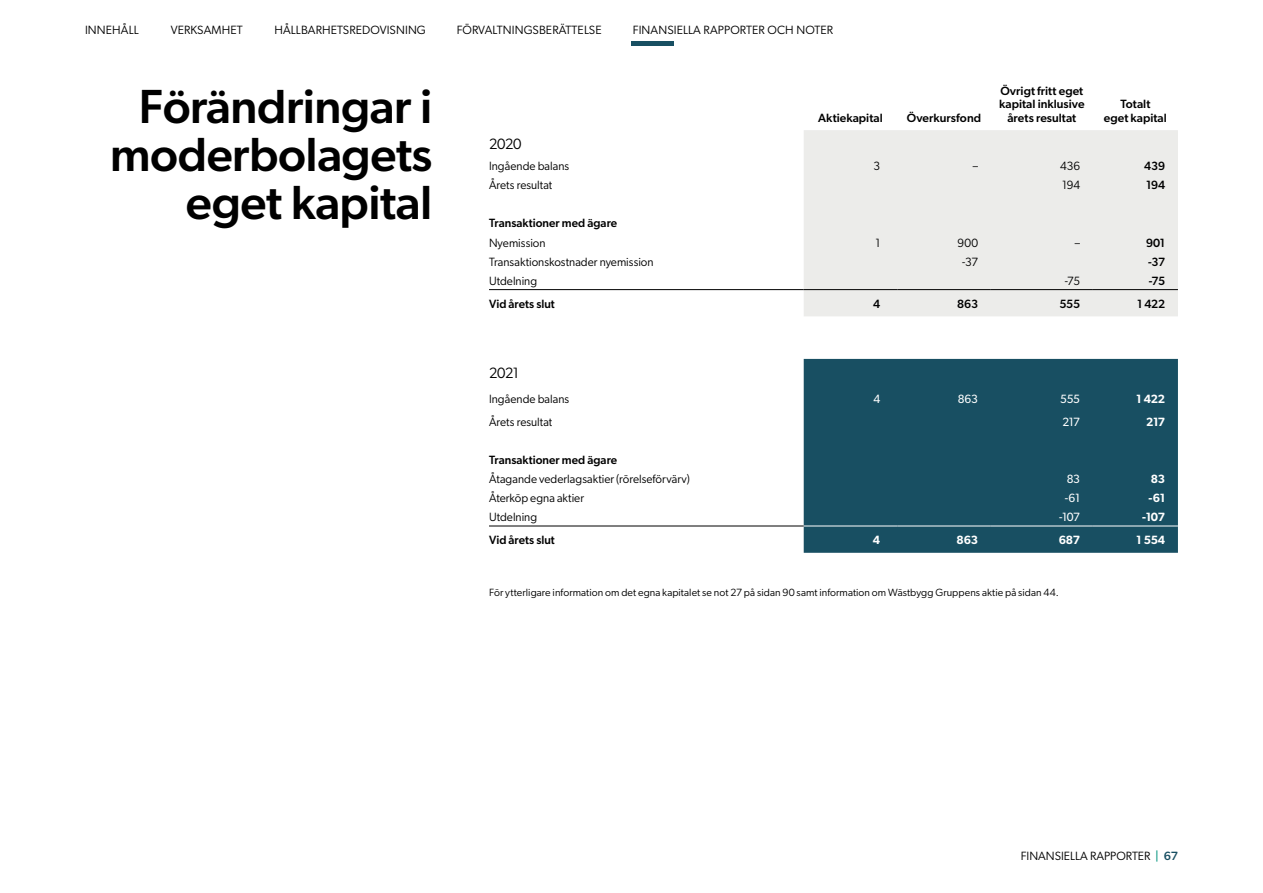
<style>
.page{position:relative;width:1263px;height:893px;background:#fff}
.page>*{position:absolute;margin:0;border:0;box-sizing:border-box;transform-origin:0 0}
.t1{font:500 48px/48px "Gibson";letter-spacing:-.01em;color:#000;text-align:right}
.t2{font:15px "Gibson";letter-spacing:-.02em;color:#000}
.t3{font:12px "Gibson";letter-spacing:.005em;color:#000}
.t4{font:500 12px/13.5px "Gibson";letter-spacing:.005em;color:#000;text-align:center}
.t5{font:600 12px "Gibson";letter-spacing:-.02em;color:#fff}
.t6{font:12px "Gibson";letter-spacing:-.02em;color:#fff}
.t7{font:10.5px "Gibson";letter-spacing:.005em;color:#000}
.s1{font-weight:500;color:#1b9e8a}
.s2{font-weight:500;color:#184f62}
</style>
<div class="page">
<div style="left:804px;top:130px;width:374px;height:186px;background:#ececea"></div>
<div style="left:804px;top:359px;width:374px;height:194px;background:#184f62"></div>
<hr style="left:489px;top:289px;width:315px;height:1px;background:#000">
<hr style="left:804px;top:289px;width:93px;height:1px;background:#000">
<hr style="left:897px;top:289px;width:94px;height:1px;background:#000">
<hr style="left:991px;top:289px;width:102px;height:1px;background:#000">
<hr style="left:1093px;top:289px;width:85px;height:1px;background:#000">
<hr style="left:489px;top:526px;width:315px;height:1px;background:#000">
<hr style="left:804px;top:526px;width:93px;height:1px;background:#fff">
<hr style="left:897px;top:526px;width:94px;height:1px;background:#fff">
<hr style="left:991px;top:526px;width:102px;height:1px;background:#fff">
<hr style="left:1093px;top:526px;width:85px;height:1px;background:#fff">
<hr style="left:631px;top:41px;width:43px;height:4px;background:#184f62">
<p class="t3" style="left:85px;top:23px;width:55px">INNEHÅLL</p>
<p class="t3" style="left:171px;top:23px;width:73px">VERKSAMHET</p>
<p class="t3" style="left:274px;top:23px;width:153px">HÅLLBARHETSREDOVISNING</p>
<p class="t3" style="left:457px;top:23px;width:146px">FÖRVALTNINGSBERÄTTELSE</p>
<p class="t3" style="left:633px;top:23px;width:202px">FINANSIELLA RAPPORTER OCH NOTER</p>
<h1 class="t1" style="left:110px;top:82px;width:324px">Förändringar i moderbolagets eget kapital</h1>
<p class="t4" style="left:818px;top:111px;width:66px">Aktiekapital</p>
<p class="t4" style="left:907px;top:111px;width:76px">Överkursfond</p>
<p class="t4" style="left:999px;top:84px;width:87px">Övrigt fritt eget kapital inklusive årets resultat</p>
<p class="t4" style="left:1104px;top:97px;width:65px">Totalt<br>eget kapital</p>
<p class="t2" style="left:489px;top:135px;width:34px">2020</p>
<p class="t3" style="left:489px;top:159px;width:82px">Ingående balans</p>
<p class="t3" style="left:873px;top:159px;width:8px">3</p>
<p class="t3" style="left:973px;top:159px;width:7px">–</p>
<p class="t3" style="left:1060px;top:159px;width:21px">436</p>
<p class="t4" style="left:1144px;top:159px;width:22px">439</p>
<p class="t3" style="left:489px;top:178px;width:65px">Årets resultat</p>
<p class="t3" style="left:1062px;top:178px;width:19px">194</p>
<p class="t4" style="left:1146px;top:178px;width:21px">194</p>
<p class="t4" style="left:489px;top:216px;width:130px">Transaktioner med ägare</p>
<p class="t3" style="left:489px;top:235px;width:58px">Nyemission</p>
<p class="t3" style="left:875px;top:235px;width:6px">1</p>
<p class="t3" style="left:957px;top:235px;width:22px">900</p>
<p class="t3" style="left:1075px;top:235px;width:7px">–</p>
<p class="t4" style="left:1146px;top:235px;width:21px">901</p>
<p class="t3" style="left:489px;top:254px;width:166px">Transaktionskostnader nyemission</p>
<p class="t3" style="left:962px;top:254px;width:17px">-37</p>
<p class="t4" style="left:1148px;top:255px;width:18px">-37</p>
<p class="t3" style="left:489px;top:273px;width:50px">Utdelning</p>
<p class="t3" style="left:1065px;top:273px;width:17px">-75</p>
<p class="t4" style="left:1149px;top:274px;width:18px">-75</p>
<p class="t4" style="left:489px;top:297px;width:67px">Vid årets slut</p>
<p class="t4" style="left:873px;top:297px;width:9px">4</p>
<p class="t4" style="left:957px;top:297px;width:22px">863</p>
<p class="t4" style="left:1059px;top:297px;width:22px">555</p>
<p class="t4" style="left:1137px;top:297px;width:30px">1 422</p>
<p class="t2" style="left:489px;top:363px;width:31px">2021</p>
<p class="t3" style="left:489px;top:391px;width:82px">Ingående balans</p>
<p class="t6" style="left:873px;top:391px;width:8px">4</p>
<p class="t6" style="left:958px;top:391px;width:22px">863</p>
<p class="t6" style="left:1060px;top:391px;width:22px">555</p>
<p class="t5" style="left:1136px;top:391px;width:31px">1 422</p>
<p class="t3" style="left:489px;top:414px;width:65px">Årets resultat</p>
<p class="t6" style="left:1062px;top:414px;width:19px">217</p>
<p class="t5" style="left:1146px;top:414px;width:20px">217</p>
<p class="t4" style="left:489px;top:453px;width:130px">Transaktioner med ägare</p>
<p class="t3" style="left:489px;top:472px;width:202px">Åtagande vederlagsaktier (rörelseförvärv)</p>
<p class="t6" style="left:1067px;top:472px;width:15px">83</p>
<p class="t5" style="left:1151px;top:472px;width:16px">83</p>
<p class="t3" style="left:489px;top:491px;width:97px">Återköp egna aktier</p>
<p class="t6" style="left:1065px;top:491px;width:17px">-61</p>
<p class="t5" style="left:1148px;top:491px;width:18px">-61</p>
<p class="t3" style="left:489px;top:510px;width:50px">Utdelning</p>
<p class="t6" style="left:1059px;top:510px;width:23px">-107</p>
<p class="t5" style="left:1142px;top:510px;width:24px">-107</p>
<p class="t4" style="left:489px;top:533px;width:67px">Vid årets slut</p>
<p class="t5" style="left:873px;top:533px;width:9px">4</p>
<p class="t5" style="left:956px;top:533px;width:23px">863</p>
<p class="t5" style="left:1059px;top:533px;width:23px">687</p>
<p class="t5" style="left:1136px;top:533px;width:31px">1 554</p>
<p class="t7" style="left:489px;top:586px;width:571px">För ytterligare information om det egna kapitalet se not 27 på sidan 90 samt information om Wästbygg Gruppens aktie på sidan 44.</p>
<p class="t3" style="left:1021px;top:849px;width:159px">FINANSIELLA RAPPORTER <span class="s1">|</span> <span class="s2">67</span></p>
</div>
